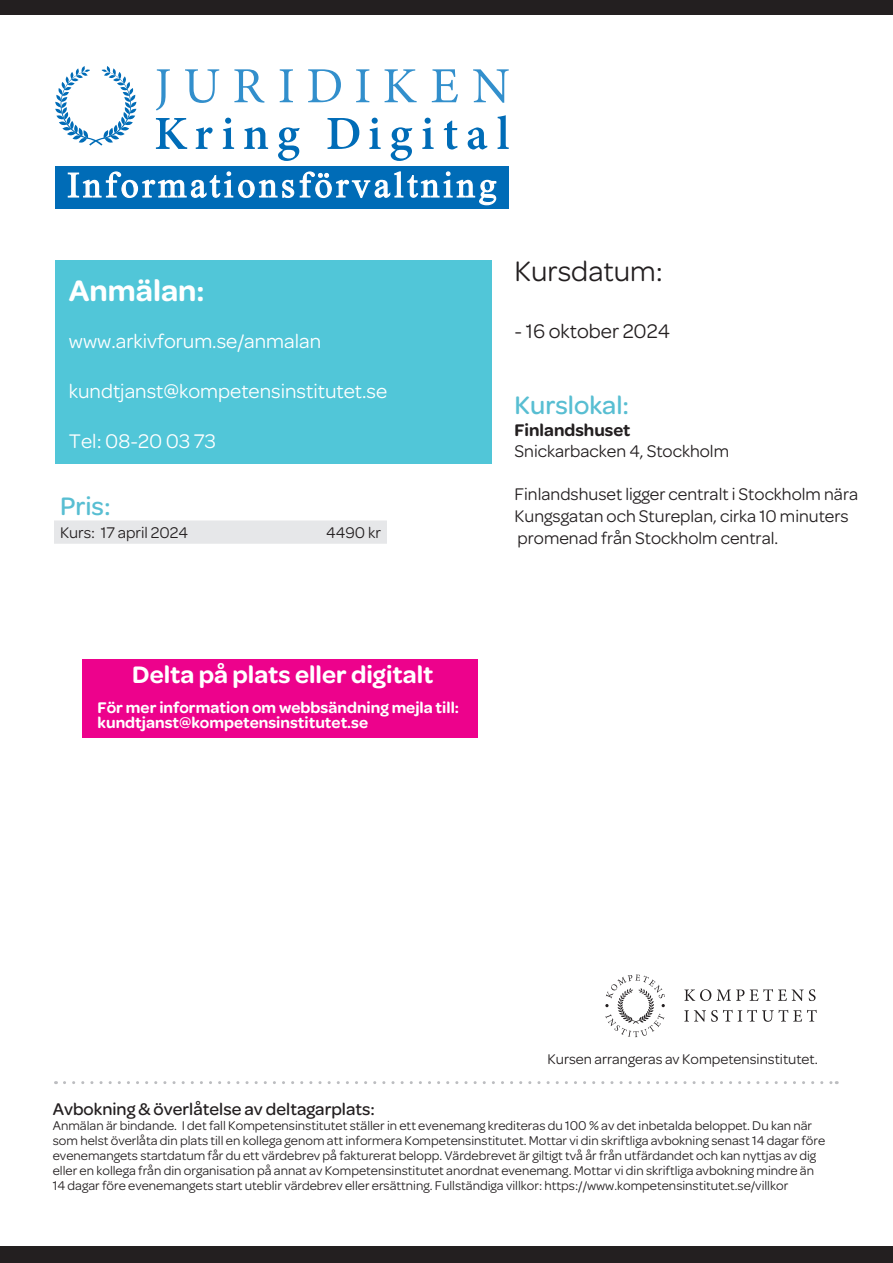
<style>
.page{position:relative;width:893px;height:1263px;background:#fff}
.page>*{position:absolute;margin:0;border:0;box-sizing:border-box;transform-origin:0 0}
.t1{font:600 31.5px "Omnes";color:#fff}
.t2{font:30px "Omnes";color:#231f20}
.t3{font:500 27px "Omnes";color:#58bed2}
.t4{font:600 25.5px "Omnes";color:#fff}
.t5{font:21px "Omnes";color:#fff}
.t6{font:21px "Omnes";color:#231f20}
.t7{font:18px/21.6px "Omnes";color:#231f20}
.t8{font:500 18px "Omnes";color:#231f20}
.t9{font:600 18px "Omnes";color:#231f20}
.t10{font:600 16.5px/15px "Omnes";color:#fff}
.leipis{font:16.5px "Omnes";color:#231f20}
.t11{font:15px "Omnes";color:#231f20}
.t12{font:13.5px/15px "Omnes";color:#231f20}
</style>
<div class="page">
<div style="left:0;top:0;width:893px;height:15px;background:#231f20"></div>
<div style="left:0;top:1246px;width:893px;height:17px;background:#231f20"></div>
<div style="left:55px;top:260px;width:437px;height:204px;background:#51c6d8"></div>
<div style="left:54px;top:520px;width:333px;height:24px;background:#e6e7e9"></div>
<svg style="left:64px;top:1081px;width:773px;height:3px"></svg>
<svg style="left:605px;top:974px;width:60px;height:63px"></svg>
<svg style="left:684px;top:989px;width:60px;height:12px"></svg>
<svg style="left:750px;top:989px;width:65px;height:12px"></svg>
<svg style="left:684px;top:1010px;width:133px;height:12px"></svg>
<svg style="left:55px;top:66px;width:81px;height:80px"></svg>
<svg style="left:156px;top:69px;width:14px;height:42px"></svg>
<svg style="left:185px;top:69px;width:34px;height:34px"></svg>
<svg style="left:234px;top:69px;width:31px;height:34px"></svg>
<svg style="left:280px;top:69px;width:13px;height:33px"></svg>
<svg style="left:308px;top:69px;width:33px;height:33px"></svg>
<svg style="left:356px;top:69px;width:13px;height:33px"></svg>
<svg style="left:385px;top:69px;width:32px;height:33px"></svg>
<svg style="left:432px;top:69px;width:26px;height:33px"></svg>
<svg style="left:473px;top:69px;width:36px;height:34px"></svg>
<svg style="left:156px;top:118px;width:31px;height:31px"></svg>
<svg style="left:196px;top:127px;width:17px;height:22px"></svg>
<svg style="left:223px;top:118px;width:11px;height:31px"></svg>
<svg style="left:244px;top:127px;width:24px;height:22px"></svg>
<svg style="left:278px;top:127px;width:22px;height:34px"></svg>
<svg style="left:327px;top:118px;width:32px;height:31px"></svg>
<svg style="left:369px;top:118px;width:12px;height:31px"></svg>
<svg style="left:391px;top:127px;width:21px;height:34px"></svg>
<svg style="left:422px;top:118px;width:12px;height:31px"></svg>
<svg style="left:444px;top:121px;width:14px;height:28px"></svg>
<svg style="left:468px;top:127px;width:19px;height:22px"></svg>
<svg style="left:498px;top:115px;width:11px;height:34px"></svg>
<div style="left:55px;top:167px;width:454px;height:42px;background:#006cb7"></div>
<svg style="left:67px;top:171px;width:430px;height:35px"></svg>
<div style="left:83px;top:659px;width:395px;height:78px;background:#ed028c"></div>
<p class="t1" style="left:69px;top:272px;width:137px">Anmälan:</p>
<p class="t5" style="left:69px;top:329px;width:254px">www.arkivforum.se/anmalan</p>
<p class="t5" style="left:69px;top:379px;width:320px">kundtjanst@kompetensinstitutet.se</p>
<p class="t5" style="left:69px;top:430px;width:148px">Tel: 08-20 03 73</p>
<p class="t3" style="left:60px;top:490px;width:52px">Pris:</p>
<p class="leipis" style="left:60px;top:523px;width:129px">Kurs: 17 april 2024</p>
<p class="leipis" style="left:326px;top:523px;width:56px">4490 kr</p>
<p class="t4" style="left:132px;top:659px;width:303px">Delta på plats eller digitalt</p>
<p class="t10" style="left:98px;top:699px;width:363px">För mer information om webbsändning mejla till: kundtjanst@kompetensinstitutet.se</p>
<p class="t2" style="left:514px;top:254px;width:150px">Kursdatum:</p>
<p class="t6" style="left:514px;top:320px;width:157px">- 16 oktober 2024</p>
<p class="t3" style="left:514px;top:390px;width:116px">Kurslokal:</p>
<p class="t9" style="left:514px;top:419px;width:118px">Finlandshuset</p>
<p class="t7" style="left:514px;top:440px;width:216px">Snickarbacken 4, Stockholm</p>
<p class="t7" style="left:514px;top:484px;width:345px">Finlandshuset ligger centralt i Stockholm nära<br>Kungsgatan och Stureplan, cirka 10 minuters</p>
<p class="t7" style="left:518px;top:527px;width:262px">promenad från Stockholm central.</p>
<p class="t11" style="left:547px;top:1050px;width:272px">Kursen arrangeras av Kompetensinstitutet.</p>
<p class="t8" style="left:53px;top:1098px;width:324px">Avbokning &amp; överlåtelse av deltagarplats:</p>
<p class="t12" style="left:53px;top:1118px;width:774px">Anmälan är bindande. I det fall Kompetensinstitutet ställer in ett evenemang krediteras du 100 % av det inbetalda beloppet. Du kan när som helst överlåta din plats till en kollega genom att informera Kompetensinstitutet. Mottar vi din skriftliga avbokning senast 14 dagar före evenemangets startdatum får du ett värdebrev på fakturerat belopp. Värdebrevet är giltigt två år från utfärdandet och kan nyttjas av dig eller en kollega från din organisation på annat av Kompetensinstitutet anordnat evenemang. Mottar vi din skriftliga avbokning mindre än</p>
<p class="t12" style="left:53px;top:1178px;width:737px">14 dagar före evenemangets start uteblir värdebrev eller ersättning. Fullständiga villkor: https://www.kompetensinstitutet.se/villkor</p>
</div>
